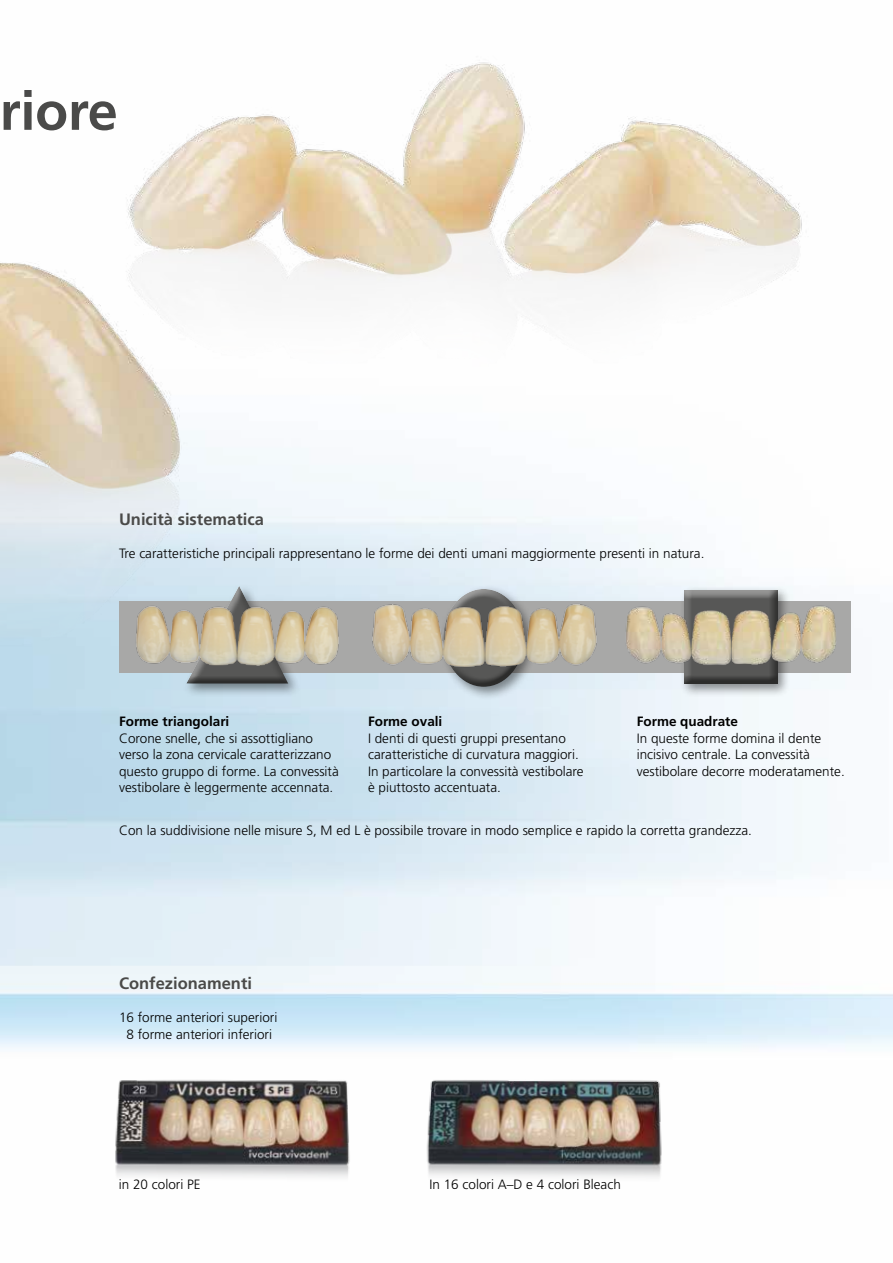
<style>
.page{position:relative;width:893px;height:1263px;background:#fff}
.page>*{position:absolute;margin:0;border:0;box-sizing:border-box;transform-origin:0 0}
.t1{font:700 54px "Frutiger";letter-spacing:-.005em;color:#4a4a49}
.t2{font:700 16.5px "Frutiger";color:#4a4a49}
.t3{font:300 13.5px/16.5px "Frutiger";color:#000}
.t4{font:700 13.5px "Frutiger";color:#000}
</style>
<div class="page">
<img style="left:191px;top:56px;width:618px;height:372px">
<img style="left:0;top:133px;width:191px;height:710px">
<img style="left:115px;top:1079px;width:235px;height:101px">
<div style="left:119px;top:602px;width:731px;height:71px;background:#a8a8a7"></div>
<div style="left:439px;top:584px;width:99px;height:116px;background:#000;opacity:.45"></div>
<div style="left:441px;top:587px;width:82px;height:82px;background:#fff;opacity:.5"></div>
<div style="left:443px;top:601px;width:82px;height:86px;background:#000;opacity:.5"></div>
<div style="left:679px;top:586px;width:112px;height:112px;background:#000;opacity:.45"></div>
<div style="left:682px;top:588px;width:96px;height:93px;background:#e5ebef"></div>
<div style="left:682px;top:590px;width:96px;height:94px;background:#000;opacity:.5"></div>
<div style="left:183px;top:582px;width:118px;height:115px;background:#000;opacity:.45"></div>
<div style="left:184px;top:583px;width:105px;height:101px;background:#000;opacity:.5"></div>
<img style="left:120px;top:599px;width:234px;height:70px">
<img style="left:368px;top:601px;width:234px;height:70px">
<img style="left:615px;top:599px;width:234px;height:70px">
<img style="left:396px;top:1045px;width:283px;height:136px">
<h1 class="t1" style="left:0;top:79px;width:120px">riore</h1>
<p class="t2" style="left:119px;top:509px;width:146px">Unicità sistematica</p>
<p class="t3" style="left:119px;top:545px;width:587px">Tre caratteristiche principali rappresentano le forme dei denti umani maggiormente presenti in natura.</p>
<p class="t4" style="left:119px;top:714px;width:112px">Forme triangolari</p>
<p class="t3" style="left:119px;top:730px;width:221px">Corone snelle, che si assottigliano verso la zona cervicale caratterizzano questo gruppo di forme. La convessità vestibolare è leggermente accennata.</p>
<p class="t4" style="left:368px;top:714px;width:76px">Forme ovali</p>
<p class="t3" style="left:368px;top:730px;width:217px">I denti di questi gruppi presentano caratteristiche di curvatura maggiori.<br>In particolare la convessità vestibolare è piuttosto accentuata.</p>
<p class="t4" style="left:637px;top:714px;width:103px">Forme quadrate</p>
<p class="t3" style="left:637px;top:730px;width:210px">In queste forme domina il dente incisivo centrale. La convessità vestibolare decorre moderatamente.</p>
<p class="t3" style="left:119px;top:822px;width:634px">Con la suddivisione nelle misure S, M ed L è possibile trovare in modo semplice e rapido la corretta grandezza.</p>
<p class="t2" style="left:119px;top:974px;width:134px">Confezionamenti</p>
<p class="t3" style="left:119px;top:1009px;width:160px;text-align:center">16 forme anteriori superiori<br>8 forme anteriori inferiori</p>
<p class="t3" style="left:119px;top:1176px;width:83px">in 20 colori PE</p>
<p class="t3" style="left:429px;top:1176px;width:193px">In 16 colori A–D e 4 colori Bleach</p>
</div>
